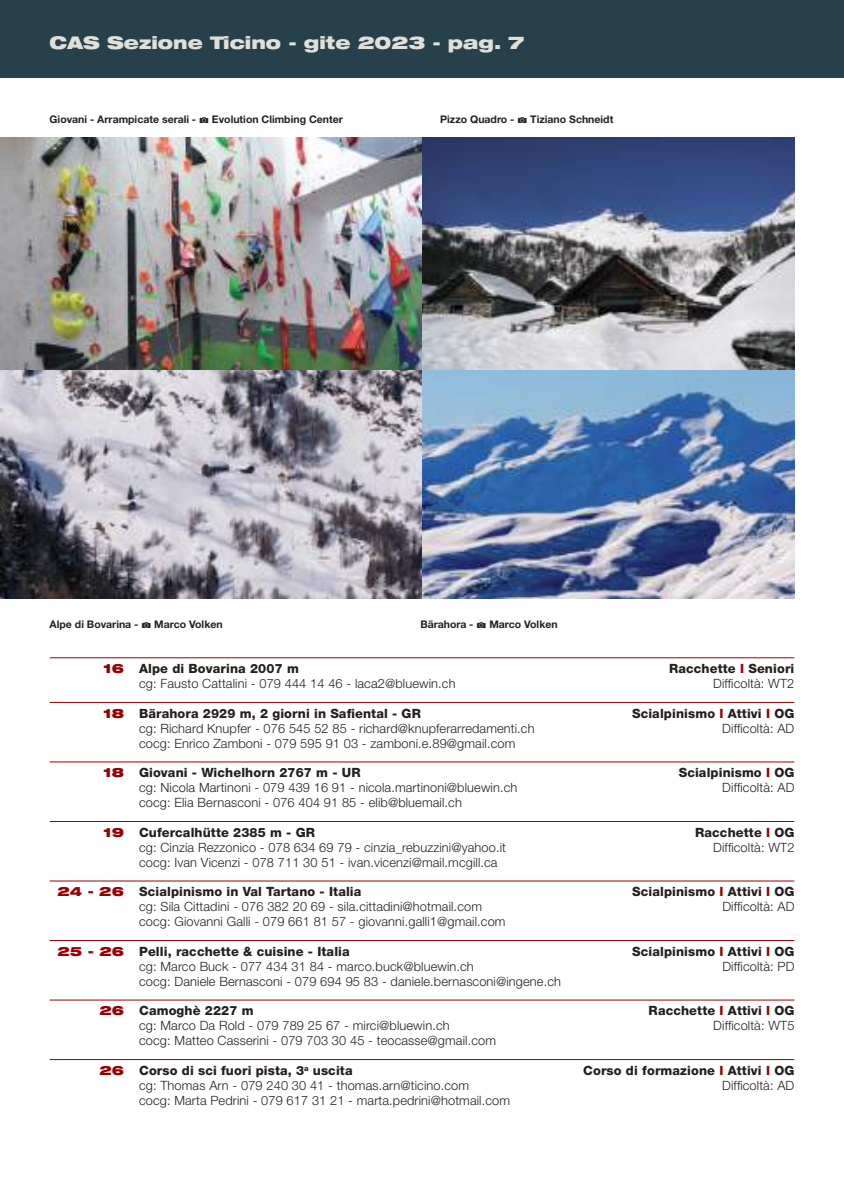
<style>
.page{position:relative;width:844px;height:1191px;background:#fff}
.page>*{position:absolute;margin:0;border:0;box-sizing:border-box;transform-origin:0 0}
.t1{font:900 expanded 17.5px "Helvetica Neue LT";color:#e1dfd9}
.t2{font:300 12.78px "Helvetica Neue LT";letter-spacing:.01em;color:#241f1f}
.t3{font:800 12.78px "Helvetica Neue LT";letter-spacing:.01em;color:#241f1f}
.t4{font:700 10.5px "Helvetica Neue LT";color:#241f1f}
.s1{font-family:"Communications P04";font-weight:400}
.s2{font-weight:900;font-stretch:expanded;color:#960106}
.s3{color:#960106}
</style>
<div class="page">
<hr style="left:50px;top:657px;width:744px;height:1px;background:#960106">
<hr style="left:50px;top:702px;width:744px;height:1px;background:#960106">
<hr style="left:50px;top:761px;width:744px;height:1px;background:#960106">
<hr style="left:50px;top:821px;width:744px;height:1px;background:#960106">
<hr style="left:50px;top:880px;width:744px;height:1px;background:#960106">
<hr style="left:50px;top:940px;width:744px;height:1px;background:#960106">
<hr style="left:50px;top:999px;width:744px;height:1px;background:#960106">
<hr style="left:50px;top:1059px;width:744px;height:1px;background:#960106">
<img style="left:0;top:369px;width:794px;height:230px">
<img style="left:0;top:137px;width:794px;height:232px">
<div style="left:0;top:0;width:843px;height:78px;background:#26404c"></div>
<h1 class="t1" style="left:50px;top:31px;width:476px">CAS Sezione Ticino - gite 2023 - pag. 7</h1>
<p class="t4" style="left:50px;top:112px;width:295px">Giovani - Arrampicate serali - <span class="s1">1</span> Evolution Climbing Center</p>
<p class="t4" style="left:440px;top:112px;width:175px">Pizzo Quadro - <span class="s1">1</span> Tiziano Schneidt</p>
<p class="t4" style="left:50px;top:618px;width:174px">Alpe di Bovarina - <span class="s1">1</span> Marco Volken</p>
<p class="t4" style="left:420px;top:618px;width:139px">Bärahora - <span class="s1">1</span> Marco Volken</p>
<p class="t3" style="left:103px;top:661px;width:197px"><span class="s2">16</span> Alpe di Bovarina 2007 m</p>
<p class="t3" style="left:669px;top:661px;width:127px">Racchette <span class="s3">I</span> Seniori</p>
<p class="t2" style="left:139px;top:675px;width:318px">cg: Fausto Cattalini - 079 444 14 46 - laca2@bluewin.ch</p>
<p class="t2" style="left:713px;top:675px;width:83px">Difficoltà: WT2</p>
<p class="t3" style="left:103px;top:705px;width:319px"><span class="s2">18</span> Bärahora 2929 m, 2 giorni in Safiental - GR</p>
<p class="t3" style="left:632px;top:705px;width:164px">Scialpinismo <span class="s3">I</span> Attivi <span class="s3">I</span> OG</p>
<p class="t2" style="left:139px;top:720px;width:397px">cg: Richard Knupfer - 076 545 52 85 - richard@knupferarredamenti.ch</p>
<p class="t2" style="left:722px;top:720px;width:74px">Difficoltà: AD</p>
<p class="t2" style="left:139px;top:735px;width:377px">cocg: Enrico Zamboni - 079 595 91 03 - zamboni.e.89@gmail.com</p>
<p class="t3" style="left:103px;top:765px;width:259px"><span class="s2">18</span> Giovani - Wichelhorn 2767 m - UR</p>
<p class="t3" style="left:678px;top:765px;width:117px">Scialpinismo <span class="s3">I</span> OG</p>
<p class="t2" style="left:139px;top:780px;width:380px">cg: Nicola Martinoni - 079 439 16 91 - nicola.martinoni@bluewin.ch</p>
<p class="t2" style="left:722px;top:780px;width:74px">Difficoltà: AD</p>
<p class="t2" style="left:139px;top:794px;width:324px">cocg: Elia Bernasconi - 076 404 91 85 - elib@bluemail.ch</p>
<p class="t3" style="left:103px;top:824px;width:213px"><span class="s2">19</span> Cufercalhütte 2385 m - GR</p>
<p class="t3" style="left:695px;top:824px;width:101px">Racchette <span class="s3">I</span> OG</p>
<p class="t2" style="left:139px;top:839px;width:368px">cg: Cinzia Rezzonico - 078 634 69 79 - cinzia_rebuzzini@yahoo.it</p>
<p class="t2" style="left:713px;top:839px;width:83px">Difficoltà: WT2</p>
<p class="t2" style="left:139px;top:854px;width:360px">cocg: Ivan Vicenzi - 078 711 30 51 - ivan.vicenzi@mail.mcgill.ca</p>
<p class="t3" style="left:57px;top:884px;width:305px"><span class="s2">24 - 26</span> Scialpinismo in Val Tartano - Italia</p>
<p class="t3" style="left:632px;top:884px;width:164px">Scialpinismo <span class="s3">I</span> Attivi <span class="s3">I</span> OG</p>
<p class="t2" style="left:139px;top:898px;width:344px">cg: Sila Cittadini - 076 382 20 69 - sila.cittadini@hotmail.com</p>
<p class="t2" style="left:722px;top:898px;width:74px">Difficoltà: AD</p>
<p class="t2" style="left:139px;top:913px;width:368px">cocg: Giovanni Galli - 079 661 81 57 - giovanni.galli1@gmail.com</p>
<p class="t3" style="left:57px;top:943px;width:294px"><span class="s2">25 - 26</span> Pelli, racchette &amp; cuisine - Italia</p>
<p class="t3" style="left:632px;top:943px;width:164px">Scialpinismo <span class="s3">I</span> Attivi <span class="s3">I</span> OG</p>
<p class="t2" style="left:139px;top:958px;width:336px">cg: Marco Buck - 077 434 31 84 - marco.buck@bluewin.ch</p>
<p class="t2" style="left:722px;top:958px;width:74px">Difficoltà: PD</p>
<p class="t2" style="left:139px;top:973px;width:423px">cocg: Daniele Bernasconi - 079 694 95 83 - daniele.bernasconi@ingene.ch</p>
<p class="t3" style="left:99px;top:1003px;width:156px"><span class="s2">26</span> Camoghè 2227 m</p>
<p class="t3" style="left:648px;top:1003px;width:147px">Racchette <span class="s3">I</span> Attivi <span class="s3">I</span> OG</p>
<p class="t2" style="left:139px;top:1017px;width:312px">cg: Marco Da Rold - 079 789 25 67 - mirci@bluewin.ch</p>
<p class="t2" style="left:713px;top:1017px;width:83px">Difficoltà: WT5</p>
<p class="t2" style="left:139px;top:1032px;width:358px">cocg: Matteo Casserini - 079 703 30 45 - teocasse@gmail.com</p>
<p class="t3" style="left:99px;top:1062px;width:254px"><span class="s2">26</span> Corso di sci fuori pista, 3<sup>a</sup> uscita</p>
<p class="t3" style="left:583px;top:1062px;width:212px">Corso di formazione <span class="s3">I</span> Attivi <span class="s3">I</span> OG</p>
<p class="t2" style="left:139px;top:1077px;width:331px">cg: Thomas Arn - 079 240 30 41 - thomas.arn@ticino.com</p>
<p class="t2" style="left:722px;top:1077px;width:74px">Difficoltà: AD</p>
<p class="t2" style="left:139px;top:1092px;width:372px">cocg: Marta Pedrini - 079 617 31 21 - marta.pedrini@hotmail.com</p>
</div>
